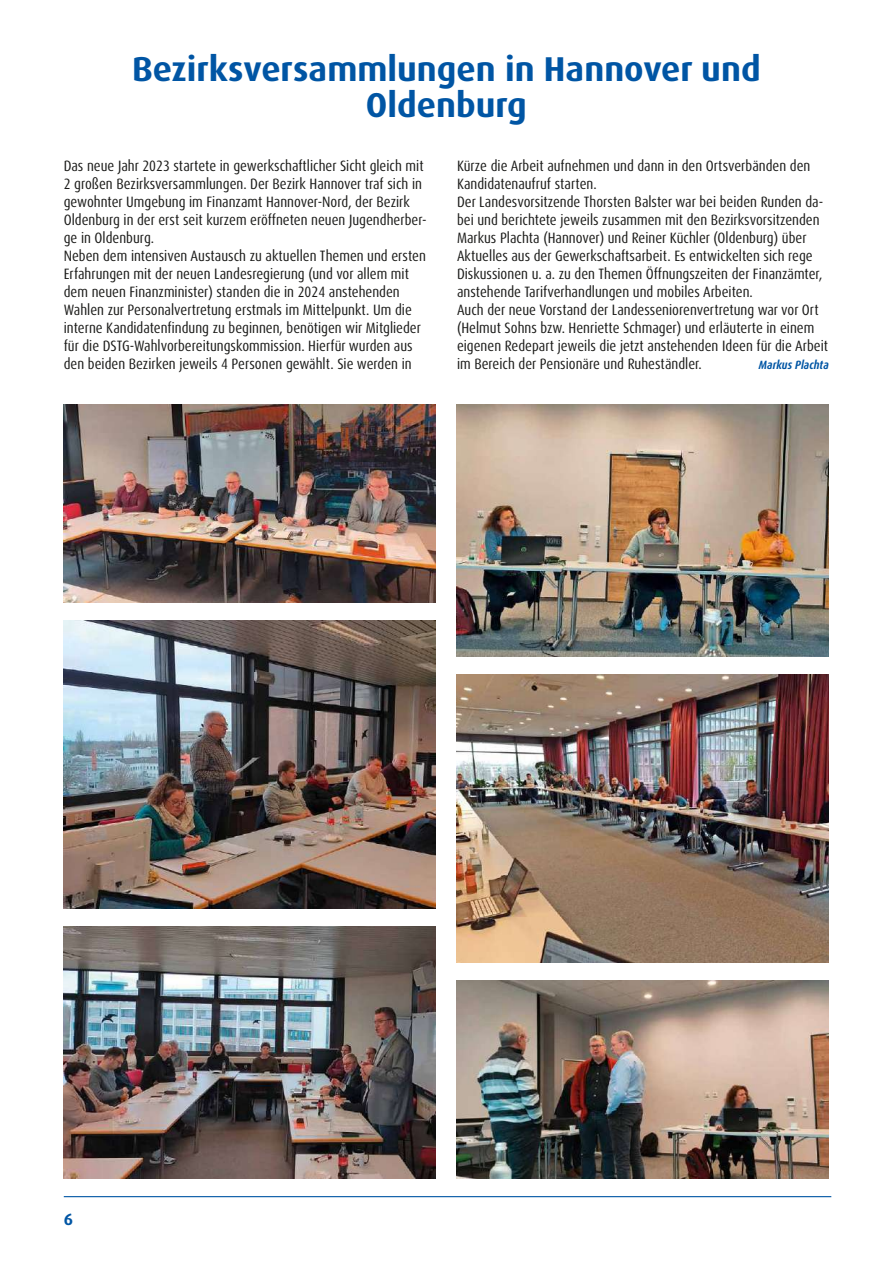
<style>
.page{position:relative;width:893px;height:1263px;background:#fff}
.page>*{position:absolute;margin:0;border:0;box-sizing:border-box;transform-origin:0 0}
.t1{font:700 34.5px/36px "Dax Pro";color:#0055a4;text-align:center}
.t2{font:700 16.5px "Dax Pro";color:#0055a4}
.t3{font:condensed 15px/18px "Dax Pro";color:#1a1a18}
.t4{font:italic 700 condensed 12px "Dax Pro";color:#0055a4}
</style>
<div class="page">
<img style="left:457px;top:675px;width:372px;height:288px">
<img style="left:64px;top:405px;width:372px;height:198px">
<img style="left:457px;top:405px;width:372px;height:252px">
<img style="left:64px;top:621px;width:372px;height:288px">
<img style="left:457px;top:981px;width:372px;height:198px">
<img style="left:64px;top:927px;width:372px;height:252px">
<hr style="left:64px;top:1196px;width:767px;height:1px;background:#0055a4">
<h1 class="t1" style="left:132px;top:51px;width:630px">Bezirksversammlungen in Hannover und<br>Oldenburg</h1>
<p class="t3" style="left:64px;top:156px;width:364px">Das neue Jahr 2023 startete in gewerkschaftlicher Sicht gleich mit 2 großen Bezirksversammlungen. Der Bezirk Hannover traf sich in gewohnter Umgebung im Finanzamt Hannover-Nord, der Bezirk Oldenburg in der erst seit kurzem eröffneten neuen Jugendherber&shy;ge in Oldenburg.<br>Neben dem intensiven Austausch zu aktuellen Themen und ersten Erfahrungen mit der neuen Landesregierung (und vor allem mit dem neuen Finanzminister) standen die in 2024 anstehenden Wahlen zur Personalvertretung erstmals im Mittelpunkt. Um die interne Kandidatenfindung zu beginnen, benötigen wir Mitglieder für die DSTG-Wahlvorbereitungskommission. Hierfür wurden aus den beiden Bezirken jeweils 4 Personen gewählt. Sie werden in</p>
<p class="t3" style="left:457px;top:156px;width:373px">Kürze die Arbeit aufnehmen und dann in den Ortsverbänden den Kandidatenaufruf starten.<br>Der Landesvorsitzende Thorsten Balster war bei beiden Runden da&shy;bei und berichtete jeweils zusammen mit den Bezirksvorsitzenden Markus Plachta (Hannover) und Reiner Küchler (Oldenburg) über Aktuelles aus der Gewerkschaftsarbeit. Es entwickelten sich rege Diskussionen u. a. zu den Themen Öffnungszeiten der Finanzämter, anstehende Tarifverhandlungen und mobiles Arbeiten.<br>Auch der neue Vorstand der Landesseniorenvertretung war vor Ort (Helmut Sohns bzw. Henriette Schmager) und erläuterte in einem eigenen Redepart jeweils die jetzt anstehenden Ideen für die Arbeit im Bereich der Pensionäre und Ruheständler.</p>
<p class="t4" style="left:759px;top:357px;width:72px">Markus Plachta</p>
<p class="t2" style="left:64px;top:1208px;width:11px">6</p>
</div>
